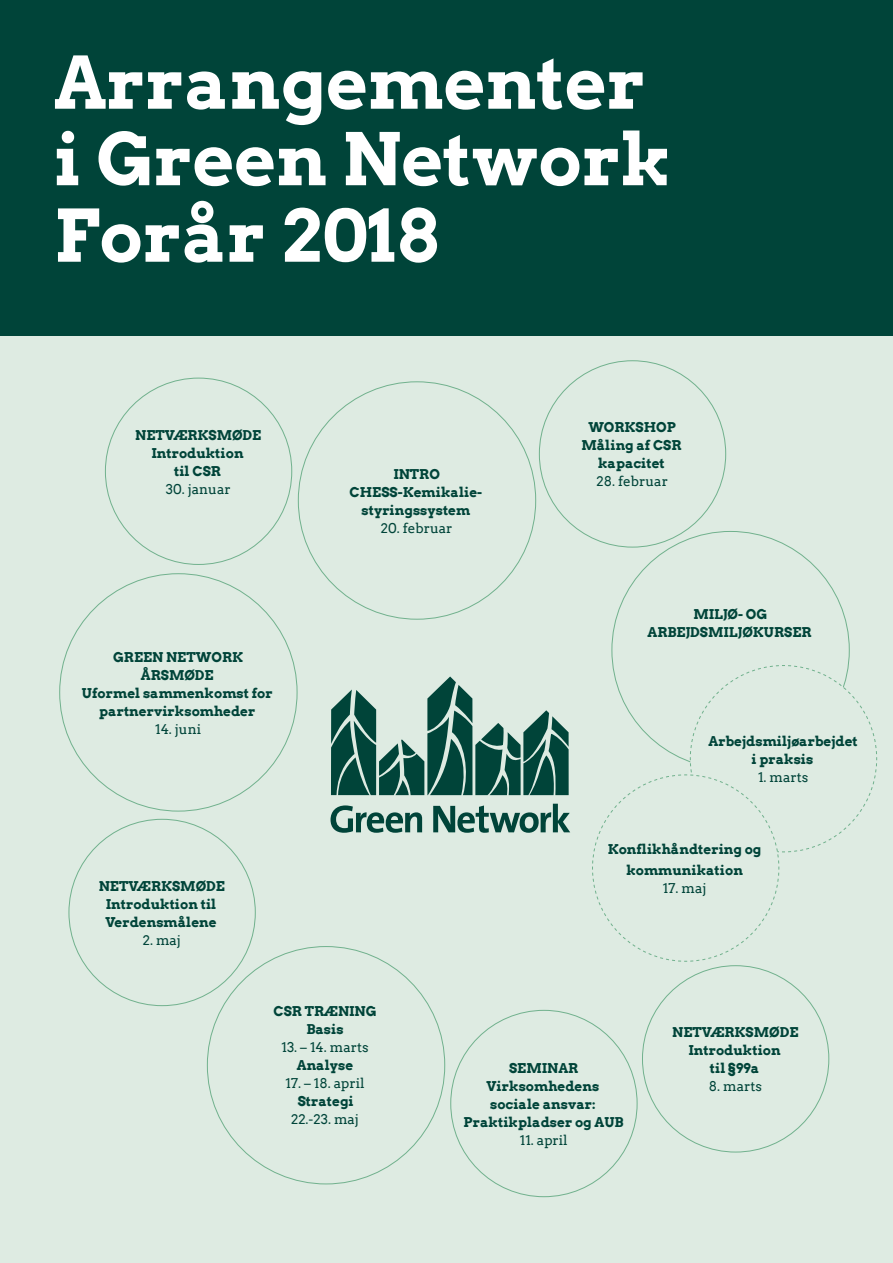
<style>
.page{position:relative;width:893px;height:1263px;background:#fff}
.page>*{position:absolute;margin:0;border:0;box-sizing:border-box;transform-origin:0 0}
.t1{font:700 72px/76.5px "Arvo";color:#fff}
.brød{font:700 13.5px/18px "Arvo";color:#004439;text-align:center}
.brød-2{font:13.5px "Arvo";color:#004439}
</style>
<div class="page">
<div style="left:0;top:334px;width:893px;height:929px;background:#deebe2"></div>
<div style="left:0;top:0;width:893px;height:336px;background:#004439"></div>
<svg style="left:331px;top:676px;width:238px;height:119px"></svg>
<svg style="left:331px;top:805px;width:91px;height:28px"></svg>
<svg style="left:433px;top:804px;width:137px;height:29px"></svg>
<svg style="left:592px;top:665px;width:285px;height:297px"></svg>
<p class="t1" style="left:54px;top:44px;width:619px">Arrangementer i Green Network</p>
<p class="t1" style="left:54px;top:197px;width:385px">Forår 2018</p>
<p class="brød" style="left:135px;top:426px;width:128px">NETVÆRKSMØDE</p>
<p class="brød" style="left:151px;top:444px;width:94px">Introduktion</p>
<p class="brød" style="left:174px;top:462px;width:48px">til CSR</p>
<p class="brød-2" style="left:166px;top:481px;width:67px">30. januar</p>
<p class="brød" style="left:113px;top:647px;width:131px">GREEN NETWORK<br>ÅRSMØDE</p>
<p class="brød" style="left:82px;top:683px;width:192px">Uformel sammenkomst for partnervirksomheder</p>
<p class="brød-2" style="left:155px;top:720px;width:48px">14. juni</p>
<p class="brød" style="left:99px;top:877px;width:128px">NETVÆRKSMØDE</p>
<p class="brød" style="left:106px;top:895px;width:112px">Introduktion til</p>
<p class="brød" style="left:105px;top:913px;width:113px">Verdensmålene</p>
<p class="brød-2" style="left:143px;top:932px;width:40px">2. maj</p>
<p class="brød" style="left:393px;top:465px;width:48px">INTRO</p>
<p class="brød" style="left:350px;top:483px;width:134px">CHESS-Kemikalie&shy;styringssystem</p>
<p class="brød-2" style="left:381px;top:520px;width:73px">20. februar</p>
<p class="brød" style="left:588px;top:418px;width:89px">WORKSHOP</p>
<p class="brød" style="left:581px;top:436px;width:102px">Måling af CSR kapacitet</p>
<p class="brød-2" style="left:596px;top:473px;width:73px">28. februar</p>
<p class="brød" style="left:648px;top:605px;width:165px">MILJØ- OG<br>ARBEJDSMILJØKURSER</p>
<p class="brød" style="left:708px;top:732px;width:151px">Arbejdsmiljøarbejdet i praksis</p>
<p class="brød-2" style="left:758px;top:769px;width:52px">1. marts</p>
<p class="brød" style="left:608px;top:838px;width:155px;line-height:21px">Konflikhåndtering og kommunikation</p>
<p class="brød-2" style="left:663px;top:880px;width:45px">17. maj</p>
<p class="brød" style="left:273px;top:1002px;width:105px">CSR TRÆNING</p>
<p class="brød" style="left:306px;top:1020px;width:39px">Basis</p>
<p class="brød-2" style="left:281px;top:1039px;width:89px">13. – 14. marts</p>
<p class="brød" style="left:297px;top:1056px;width:58px">Analyse</p>
<p class="brød-2" style="left:285px;top:1075px;width:81px">17. – 18. april</p>
<p class="brød" style="left:298px;top:1092px;width:58px">Strategi</p>
<p class="brød-2" style="left:291px;top:1111px;width:69px">22.-23. maj</p>
<p class="brød" style="left:509px;top:1059px;width:71px">SEMINAR</p>
<p class="brød" style="left:486px;top:1077px;width:114px;text-align:left">Virksomhedens sociale ansvar:</p>
<p class="brød" style="left:463px;top:1113px;width:162px">Praktikpladser og AUB</p>
<p class="brød-2" style="left:520px;top:1132px;width:49px">11. april</p>
<p class="brød" style="left:672px;top:1023px;width:128px">NETVÆRKSMØDE</p>
<p class="brød" style="left:688px;top:1041px;width:94px">Introduktion</p>
<p class="brød" style="left:710px;top:1059px;width:51px">til §99a</p>
<p class="brød-2" style="left:709px;top:1078px;width:55px">8. marts</p>
</div>
